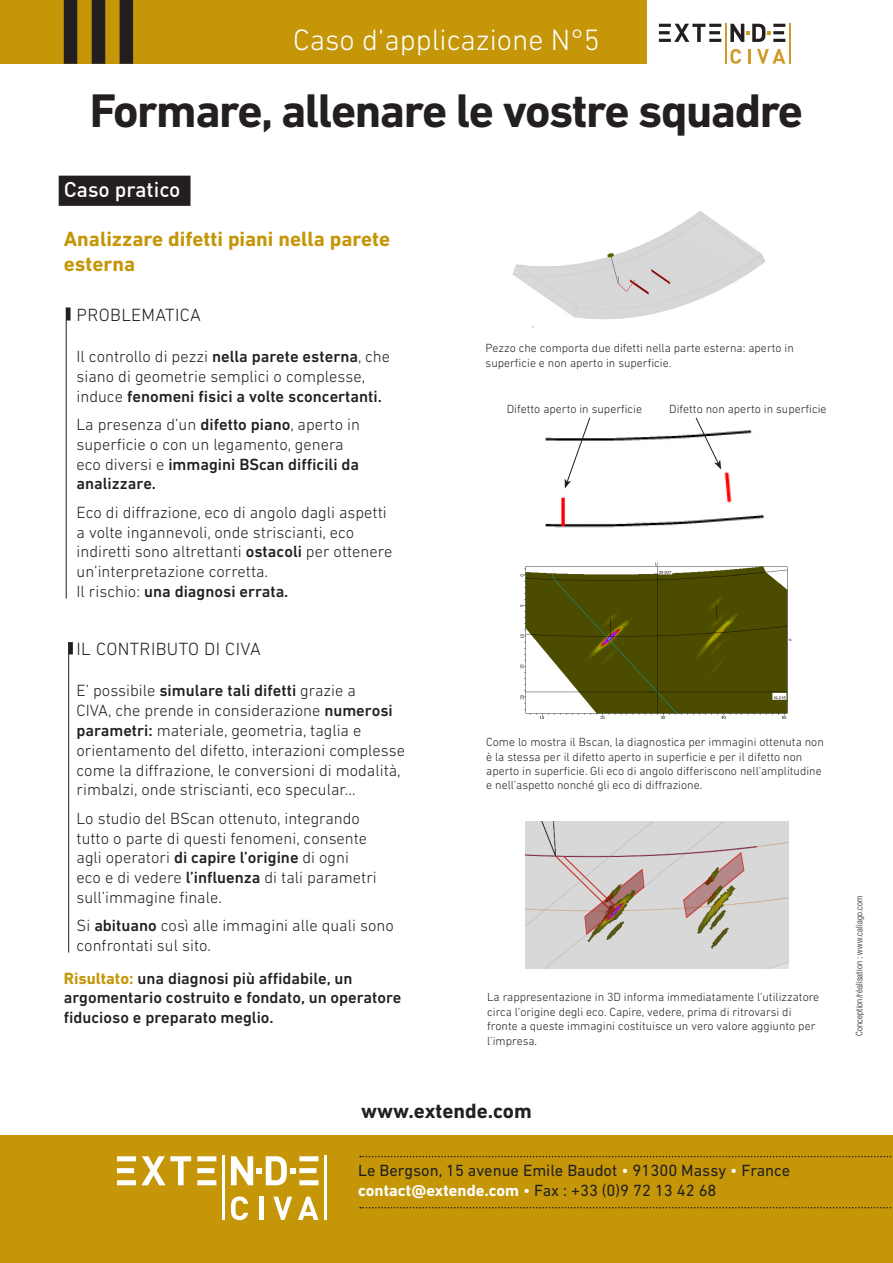
<style>
.page{position:relative;width:893px;height:1263px;background:#fff}
.page>*{position:absolute;margin:0;border:0;box-sizing:border-box;transform-origin:0 0}
.t1{font:700 48px "DIN Next LT Pro";letter-spacing:-.03em;color:#231f20}
.t2{font:300 30px "DIN Next LT Pro";color:#fff}
.t3{font:700 21px/25.2px "DIN Next LT Pro";color:#c49608}
.t4{font:700 21px "DIN Next LT Pro";color:#231f20}
.t5{font:500 21px "DINCE";color:#fff}
.t6{font:300 18px "DIN Next LT Pro";letter-spacing:.02em;color:#231f20}
.t7{font:300 16.5px/19.8px "DIN Next LT Pro";color:#231f20}
.t8{font:500 16.5px/19.8px "DIN Next LT Pro";color:#231f20}
.t9{font:16.5px "DIN Next LT Pro";color:#231f20}
.t10{font:700 16.5px "DIN Next LT Pro";color:#fff}
.t11{font:300 12px/14.4px "DIN Next LT Pro";color:#231f20}
.t12{font:300 condensed 9px "Helvetica Neue LT Std";letter-spacing:.02em;color:#231f20}
.s1{font-weight:500}
.s2{font-weight:700;color:#c49608}
.s3{color:#fff}
.s4{font-weight:400}
.s5{font-weight:400;color:#231f20}
</style>
<div class="page">
<div style="left:0;top:1135px;width:893px;height:128px;background:#c49608"></div>
<div style="left:0;top:0;width:646px;height:64px;background:#c49608"></div>
<div style="left:64px;top:0;width:13px;height:64px;background:#231f20"></div>
<div style="left:92px;top:0;width:13px;height:64px;background:#231f20"></div>
<div style="left:120px;top:0;width:13px;height:64px;background:#231f20"></div>
<svg style="left:231px;top:1196px;width:17px;height:24px"></svg>
<hr style="left:259px;top:1196px;width:4px;height:24px;background:#fff">
<svg style="left:273px;top:1196px;width:19px;height:24px"></svg>
<svg style="left:298px;top:1196px;width:20px;height:24px"></svg>
<svg style="left:117px;top:1156px;width:74px;height:29px"></svg>
<svg style="left:197px;top:1156px;width:19px;height:29px"></svg>
<hr style="left:222px;top:1156px;width:3px;height:64px;background:#fff">
<hr style="left:324px;top:1156px;width:3px;height:64px;background:#fff">
<svg style="left:231px;top:1156px;width:87px;height:29px"></svg>
<svg style="left:360px;top:1207px;width:532px;height:1px"></svg>
<svg style="left:360px;top:1156px;width:532px;height:1px"></svg>
<svg style="left:730px;top:49px;width:11px;height:15px"></svg>
<hr style="left:748px;top:49px;width:3px;height:15px;background:#d29b29">
<svg style="left:757px;top:49px;width:28px;height:15px"></svg>
<svg style="left:659px;top:24px;width:62px;height:18px"></svg>
<hr style="left:725px;top:23px;width:2px;height:41px;background:#d29b29">
<hr style="left:789px;top:23px;width:2px;height:41px;background:#d29b29">
<svg style="left:730px;top:24px;width:55px;height:18px"></svg>
<img style="left:512px;top:211px;width:254px;height:116px">
<img style="left:520px;top:562px;width:272px;height:156px">
<img style="left:525px;top:821px;width:263px;height:147px">
<img style="left:545px;top:430px;width:220px;height:98px">
<svg style="left:565px;top:417px;width:26px;height:71px"></svg>
<svg style="left:695px;top:417px;width:26px;height:52px"></svg>
<div style="left:59px;top:176px;width:131px;height:29px;background:#231f20"></div>
<div style="left:59px;top:176px;width:131px;height:30px;border:2px solid #231f20"></div>
<hr style="left:66px;top:307px;width:1px;height:291px;background:#231f20">
<div style="left:66px;top:307px;width:5px;height:13px;background:#231f20"></div>
<hr style="left:68px;top:642px;width:1px;height:310px;background:#231f20">
<div style="left:68px;top:642px;width:5px;height:12px;background:#231f20"></div>
<p class="t2" style="left:293px;top:23px;width:308px">Caso d’applicazione N°5</p>
<p class="t1" style="left:90px;top:82px;width:715px">Formare, allenare le vostre squadre</p>
<p class="t5" style="left:64px;top:176px;width:118px">Caso pratico</p>
<p class="t3" style="left:64px;top:226px;width:328px">Analizzare difetti piani nella parete esterna</p>
<p class="t6" style="left:77px;top:305px;width:126px">PROBLEMATICA</p>
<p class="t7" style="left:77px;top:346px;width:315px">Il controllo di pezzi <span class="s1">nella parete esterna</span>, che siano di geometrie semplici o complesse, induce <span class="s1">fenomeni fisici a volte sconcertanti.</span></p>
<p class="t7" style="left:77px;top:414px;width:285px">La presenza d’un <span class="s1">difetto piano</span>, aperto in superficie o con un legamento, genera eco diversi e <span class="s1">immagini BScan difficili da analizzare.</span></p>
<p class="t7" style="left:77px;top:502px;width:317px">Eco di diffrazione, eco di angolo dagli aspetti a volte ingannevoli, onde striscianti, eco indiretti sono altrettanti <span class="s1">ostacoli</span> per ottenere un’interpretazione corretta.<br>Il rischio: <span class="s1">una diagnosi errata.</span></p>
<p class="t6" style="left:77px;top:639px;width:186px">IL CONTRIBUTO DI CIVA</p>
<p class="t7" style="left:77px;top:681px;width:330px">E’ possibile <span class="s1">simulare tali difetti</span> grazie a<br>CIVA, che prende in considerazione <span class="s1">numerosi parametri:</span> materiale, geometria, taglia e orientamento del difetto, interazioni complesse come la diffrazione, le conversioni di modalità, rimbalzi, onde striscianti, eco specular…</p>
<p class="t7" style="left:77px;top:808px;width:302px">Lo studio del BScan ottenuto, integrando tutto o parte di questi fenomeni, consente agli operatori <span class="s1">di capire l’origine</span> di ogni eco e di vedere <span class="s1">l’influenza</span> di tali parametri sull’immagine finale.</p>
<p class="t7" style="left:77px;top:915px;width:319px">Si <span class="s1">abituano</span> così alle immagini alle quali sono confrontati sul sito.</p>
<p class="t8" style="left:64px;top:968px;width:339px"><span class="s2">Risultato:</span> una diagnosi più affidabile, un argomentario costruito e fondato, un operatore fiducioso e preparato meglio.</p>
<p class="t11" style="left:486px;top:341px;width:310px">Pezzo che comporta due difetti nella parte esterna: aperto in superficie e non aperto in superficie.</p>
<p class="t11" style="left:507px;top:401px;width:137px">Difetto aperto in superficie</p>
<p class="t11" style="left:669px;top:401px;width:159px">Difetto non aperto in superficie</p>
<p class="t11" style="left:486px;top:735px;width:339px">Come lo mostra il Bscan, la diagnostica per immagini ottenuta non è la stessa per il difetto aperto in superficie e per il difetto non aperto in superficie. Gli eco di angolo differiscono nell’amplitudine e nell’aspetto nonché gli eco di diffrazione.</p>
<p class="t11" style="left:487px;top:990px;width:334px">La rappresentazione in 3D informa immediatamente l’utilizzatore circa l’origine degli eco. Capire, vedere, prima di ritrovarsi di fronte a queste immagini costituisce un vero valore aggiunto per l’impresa.</p>
<p class="t4" style="left:361px;top:1098px;width:172px">www.extende.com</p>
<p class="t9" style="left:358px;top:1161px;width:433px">Le Bergson, 15 avenue Emile Baudot <span class="s3">•</span> 91300 Massy <span class="s3">•</span> France</p>
<p class="t10" style="left:358px;top:1181px;width:360px">contact@extende.com <span class="s4">•</span> <span class="s5">Fax : +33 (0)9 72 13 42 68</span></p>
<p class="t12" style="left:854px;top:1036px;width:141px;rotate:-90deg">Conception/réalisation : www.caliago.com</p>
</div>
